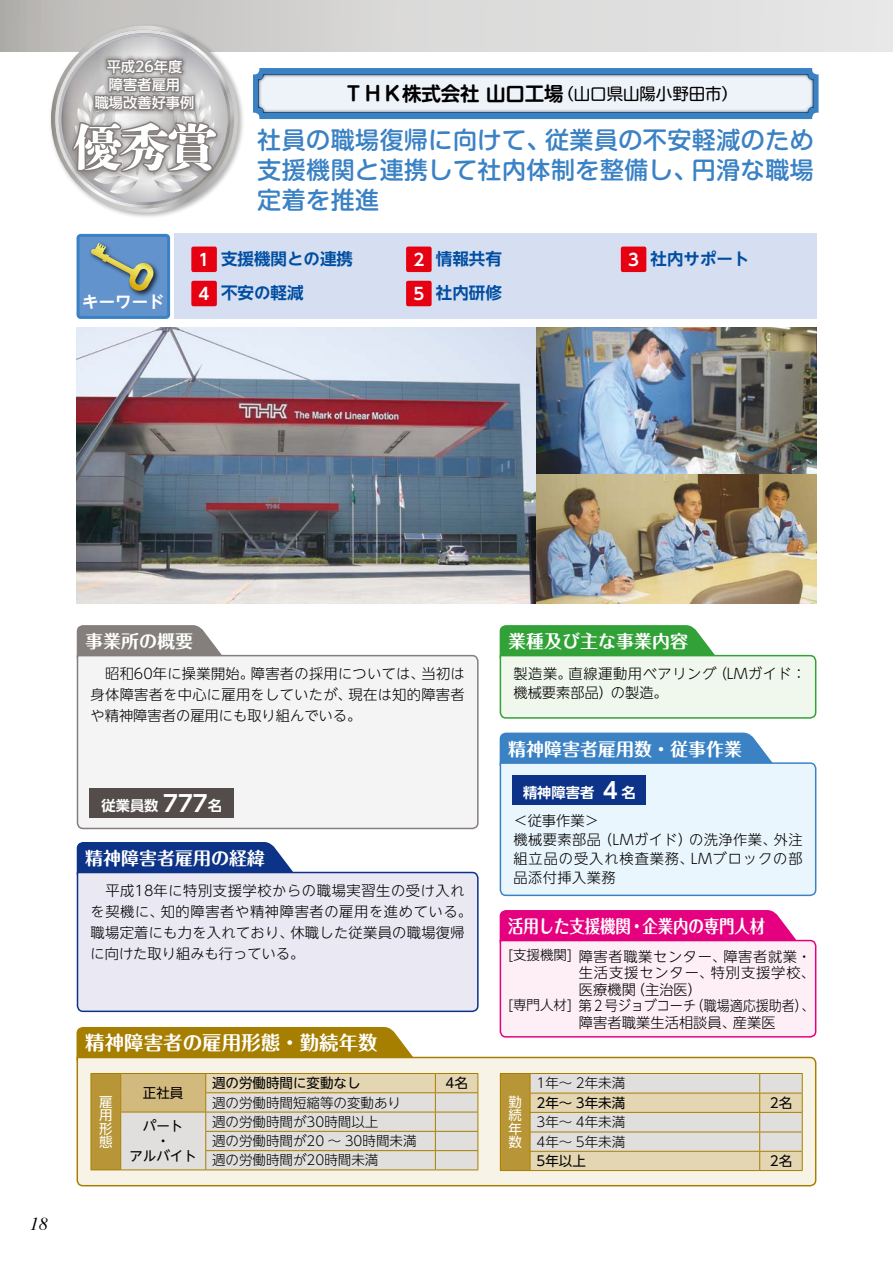
<style>
.page{position:relative;width:893px;height:1263px;background:#fff}
.page>*{position:absolute;margin:0;border:0;box-sizing:border-box;transform-origin:0 0}
.t1{font:51px "Shuei Shogo M Std H";color:#fff}
.t2{font:500 24px/30px "Shin M Go Pr 6";letter-spacing:.02em;color:#3b82c5;text-align:justify}
.t3{font:700 19.5px "Shin M Go Pr 6 De";letter-spacing:-.005em;color:#000}
.t4{font:700 19.5px "Maru Fo Pro";color:#fff}
.t5{font:700 18px "Maru Fo Pro";color:#fff}
.t6{font:700 18px "Maru Fo Pro";color:#fff;scale:.86 1}
.t7{font:italic 18px "Times";color:#000}
.t8{font:700 16.5px/34.2px "UD Shin Go NT Pro De";color:#004ea2}
.t9{font:700 16.5px "UD Shin Go NT Pro De";color:#fff}
.t10{font:300 14.25px/16.5px "UD Shin Go NT Pro";letter-spacing:.02em;color:#000}
.t11{font:300 14.25px/21px "UD Shin Go NT Pro";letter-spacing:.04em;color:#000}
.t12{font:500 14.25px/18px "UD Shin Go NT Pro";color:#fff;text-align:center}
.t13{font:700 14.25px "UD Shin Go NT Pro De";color:#fff}
.t14{font:300 13.5px/19.4px "UD Shin Go NT Pro";color:#000}
.t15{font:13.5px/15px "UD Shin Go NT Pro";color:#000;text-align:center}
.t16{font:13.5px/13.5px "UD Shin Go NT Pro";color:#fff;text-align:justify}
.s1{font-family:"Shin M Go Pr 6";font-weight:400;font-size:16.5px}
.s2{color:#fff}
.s3{font-size:22.5px}
</style>
<div class="page">
<div style="left:0;top:0;width:893px;height:51px;background:linear-gradient(to right,#bfbdbb,#eceded)"></div>
<img style="left:125px;top:327px;width:412px;height:277px">
<img style="left:537px;top:474px;width:279px;height:130px">
<img style="left:537px;top:327px;width:279px;height:147px">
<svg style="left:499px;top:910px;width:318px;height:128px"></svg>
<div style="left:49px;top:23px;width:195px;height:196px;background:#000;opacity:.3"></div>
<img style="left:51px;top:26px;width:187px;height:187px">
<svg style="left:69px;top:208px;width:56px;height:848px"></svg>
<svg style="left:55px;top:30px;width:179px;height:178px;background:#b7b5b4"></svg>
<svg style="left:253px;top:68px;width:566px;height:52px;background:#5190cb"></svg>
<svg style="left:257px;top:72px;width:558px;height:42px;background:#d1dcea"></svg>
<div style="left:77px;top:1027px;width:336px;height:29px;background:#a77f00"></div>
<svg style="left:76px;top:1056px;width:741px;height:131px;background:#efe7cf"></svg>
<div style="left:174px;top:234px;width:642px;height:85px;background:#d6dff1"></div>
<svg style="left:77px;top:625px;width:144px;height:29px;background:#8e8886"></svg>
<div style="left:76px;top:654px;width:403px;height:176px;background:#f4f4f4"></div>
<div style="left:77px;top:842px;width:216px;height:29px;background:#0c3388"></div>
<div style="left:76px;top:871px;width:403px;height:142px;background:#e9e8f3"></div>
<svg style="left:499px;top:625px;width:318px;height:94px;background:#c4e3c3"></svg>
<svg style="left:499px;top:733px;width:318px;height:164px;background:#cae1f2"></svg>
<div style="left:91px;top:1073px;width:30px;height:97px;background:#b89537"></div>
<hr style="left:91px;top:1073px;width:30px;height:1px;background:#a77f00">
<svg style="left:91px;top:1074px;width:1px;height:95px"></svg>
<hr style="left:91px;top:1169px;width:30px;height:1px;background:#a77f00">
<svg style="left:120px;top:1073px;width:358px;height:97px;background:#ddd5c3"></svg>
<hr style="left:205px;top:1150px;width:230px;height:1px;background:#a77f00">
<hr style="left:435px;top:1150px;width:43px;height:1px;background:#a77f00">
<div style="left:500px;top:1073px;width:30px;height:97px;background:#b89537"></div>
<hr style="left:500px;top:1073px;width:30px;height:1px;background:#a77f00">
<svg style="left:500px;top:1074px;width:1px;height:96px"></svg>
<hr style="left:500px;top:1170px;width:30px;height:1px;background:#a77f00">
<hr style="left:530px;top:1170px;width:230px;height:1px;background:#a77f00">
<svg style="left:530px;top:1073px;width:273px;height:97px;background:#ded6c0"></svg>
<hr style="left:760px;top:1170px;width:43px;height:1px;background:#a77f00">
<div style="left:191px;top:247px;width:26px;height:25px;background:#e60012;border-radius:2px"></div>
<div style="left:191px;top:281px;width:26px;height:25px;background:#e60012;border-radius:2px"></div>
<div style="left:406px;top:281px;width:26px;height:25px;background:#e60012;border-radius:2px"></div>
<div style="left:406px;top:247px;width:26px;height:25px;background:#e60012;border-radius:2px"></div>
<div style="left:621px;top:247px;width:25px;height:25px;background:#e60012;border-radius:2px"></div>
<div style="left:78px;top:235px;width:91px;height:82px;background:#6293cd;border-radius:3px"></div>
<div style="left:77px;top:234px;width:93px;height:85px;border:3px solid #3b82c5;border-radius:3px"></div>
<div style="left:89px;top:241px;width:71px;height:57px;background:#000;opacity:.75"></div>
<svg style="left:91px;top:243px;width:64px;height:49px"></svg>
<div style="left:512px;top:775px;width:134px;height:30px;background:#0c3388"></div>
<div style="left:90px;top:788px;width:144px;height:29px;background:#534c4a"></div>
<p class="t12" style="left:95px;top:57px;width:101px">平成26年度<br>障害者雇用<br>職場改善好事例</p>
<h1 class="t1" style="left:72px;top:111px;width:147px">優秀賞</h1>
<h3 class="t3" style="left:344px;top:77px;width:396px">ＴＨＫ株式会社 山口工場<span class="s1">（山口県山陽小野田市）</span></h3>
<h2 class="t2" style="left:257px;top:123px;width:558px">社員の職場復帰に向けて、従業員の不安軽減のため支援機関と連携して社内体制を整備し、円滑な職場定着を推進</h2>
<p class="t9" style="left:82px;top:288px;width:84px">キーワード</p>
<p class="t8" style="left:199px;top:241px;width:156px"><span class="s2">1</span> 支援機関との連携<br><span class="s2">4</span> 不安の軽減</p>
<p class="t8" style="left:413px;top:241px;width:90px"><span class="s2">2</span> 情報共有</p>
<p class="t8" style="left:628px;top:241px;width:123px"><span class="s2">3</span> 社内サポート</p>
<p class="t8" style="left:413px;top:275px;width:90px"><span class="s2">5</span> 社内研修</p>
<p class="t7" style="left:30px;top:1208px;width:19px">18</p>
<p class="t5" style="left:85px;top:627px;width:109px">事業所の概要</p>
<p class="t10" style="left:91px;top:663px;width:376px;line-height:21px;text-align:justify">　昭和60年に操業開始。障害者の採用については、当初は身体障害者を中心に雇用をしていたが、現在は知的障害者や精神障害者の雇用にも取り組んでいる。</p>
<p class="t13" style="left:102px;top:794px;width:122px">従業員数 <span class="s3">777</span>名</p>
<p class="t5" style="left:85px;top:844px;width:181px">精神障害者雇用の経緯</p>
<p class="t11" style="left:91px;top:879px;width:383px">　平成18年に特別支援学校からの職場実習生の受け入れを契機に、知的障害者や精神障害者の雇用を進めている。職場定着にも力を入れており、休職した従業員の職場復帰に向けた取り組みも行っている。</p>
<h3 class="t4" style="left:85px;top:1027px;width:294px">精神障害者の雇用形態・勤続年数</h3>
<p class="t16" style="left:99px;top:1094px;width:15px">雇用形態</p>
<p class="t15" style="left:143px;top:1085px;width:42px">正社員</p>
<p class="t15" style="left:212px;top:1075px;width:150px">週の労働時間に変動なし</p>
<p class="t15" style="left:445px;top:1075px;width:24px">4名</p>
<p class="t14" style="left:212px;top:1092px;width:191px">週の労働時間短縮等の変動あり</p>
<p class="t15" style="left:129px;top:1118px;width:69px">パート<br>・<br>アルバイト</p>
<p class="t14" style="left:212px;top:1111px;width:206px">週の労働時間が30時間以上<br>週の労働時間が20 ～ 30時間未満週の労働時間が20時間未満</p>
<p class="t5" style="left:508px;top:627px;width:181px">業種及び主な事業内容</p>
<p class="t11" style="left:513px;top:664px;width:294px;line-height:18.8px">製造業。直線運動用ベアリング（LMガイド：機械要素部品）の製造。</p>
<p class="t5" style="left:508px;top:735px;width:235px">精神障害者雇用数・従事作業</p>
<p class="t13" style="left:523px;top:781px;width:114px">精神障害者 <span class="s3">４</span>名</p>
<p class="t10" style="left:513px;top:811px;width:291px;line-height:18.8px">＜従事作業＞<br>機械要素部品（LMガイド）の洗浄作業、外注組立品の受入れ検査業務、LMブロックの部品添付挿入業務</p>
<p class="t6" style="left:508px;top:912px;width:301px">活用した支援機関・企業内の専門人材</p>
<p class="t14" style="left:508px;top:945px;width:65px">[支援機関]</p>
<p class="t14" style="left:508px;top:994px;width:65px">[専門人材]</p>
<p class="t10" style="left:579px;top:948px;width:238px">障害者職業センター、障害者就業・生活支援センター、特別支援学校、医療機関（主治医）<br>第２号ジョブコーチ（職場適応援助者）、障害者職業生活相談員、産業医</p>
<p class="t16" style="left:508px;top:1094px;width:15px">勤続年数</p>
<p class="t14" style="left:536px;top:1073px;width:90px">1年～ 2年未満</p>
<p class="t15" style="left:536px;top:1095px;width:90px">2年～ 3年未満</p>
<p class="t15" style="left:770px;top:1095px;width:24px">2名</p>
<p class="t14" style="left:536px;top:1112px;width:90px">3年～ 4年未満<br>4年～ 5年未満</p>
<p class="t15" style="left:536px;top:1153px;width:51px">5年以上</p>
<p class="t15" style="left:770px;top:1153px;width:24px">2名</p>
</div>
